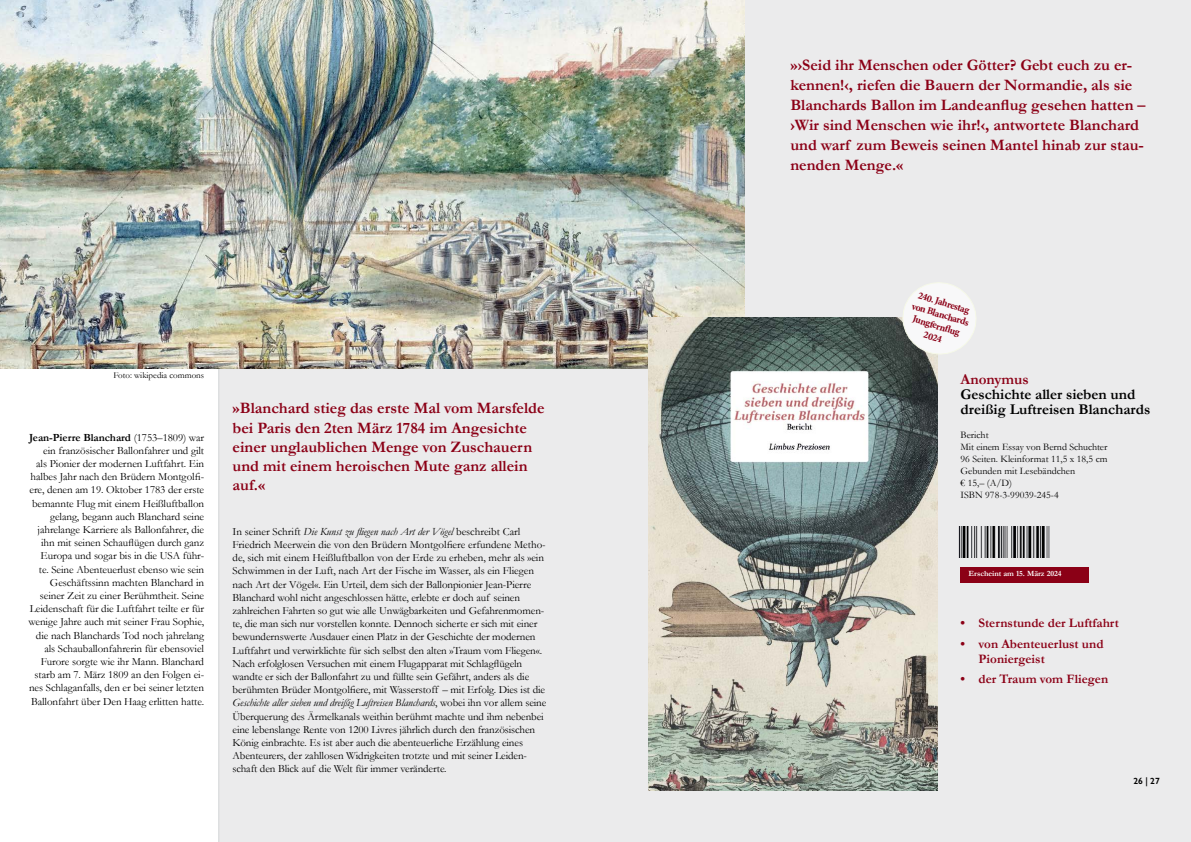
<style>
.page{position:relative;width:1191px;height:842px;background:#fff}
.page>*{position:absolute;margin:0;border:0;box-sizing:border-box;transform-origin:0 0}
.t1{font:700 16px/20px "Garamond";color:#8b0016}
.t2{font:700 15px/15px "Garamond";color:#000}
.t3{font:700 15px "Garamond";color:#8b0016}
.t4{font:700 13px/15px "Garamond";color:#8b0016}
.t5{font:11px/13.2px "Garamond";letter-spacing:-.01em;color:#000;text-align:right}
.t6{font:10px/12px "Garamond";color:#000}
.t7{font:700 10px/12px "Minion Pro";color:#8b0016;text-align:center}
.t8{font:9px "Garamond";color:#000}
.t9{font:600 9px "Gill Sans";color:#000}
.t10{font:700 8px "Garamond";color:#fff}
.s1{font-weight:700}
.s2{font-style:italic}
</style>
<div class="page">
<div style="left:218px;top:0;width:973px;height:842px;background:#ebebec"></div>
<img style="left:958px;top:526px;width:91px;height:31px">
<div style="left:960px;top:567px;width:129px;height:16px;background:#8b0016"></div>
<img style="left:0;top:0;width:744px;height:369px">
<img style="left:648px;top:318px;width:289px;height:472px">
<svg style="left:898px;top:278px;width:83px;height:80px"></svg>
<p class="t8" style="left:114px;top:370px;width:92px">Foto: wikipedia commons</p>
<p class="t5" style="left:28px;top:430px;width:177px"><span class="s1">Jean-Pierre Blanchard</span> (1753–1809) war ein französischer Ballonfahrer und gilt<br>als Pionier der modernen Luftfahrt. Ein halbes Jahr nach den Brüdern Montgolfi&shy;ere, denen am 19. Oktober 1783 der erste bemannte Flug mit einem Heißluftballon gelang, begann auch Blanchard seine jahrelange Karriere als Ballonfahrer, die ihn mit seinen Schauflügen durch ganz Europa und sogar bis in die USA führ&shy;te. Seine Abenteuerlust ebenso wie sein Geschäftssinn machten Blanchard in seiner Zeit zu einer Berühmtheit. Seine Leidenschaft für die Luftfahrt teilte er für wenige Jahre auch mit seiner Frau Sophie, die nach Blanchards Tod noch jahrelang als Schauballonfahrerin für ebensoviel Furore sorgte wie ihr Mann. Blanchard starb am 7. März 1809 an den Folgen ei&shy;nes Schlaganfalls, den er bei seiner letzten Ballonfahrt über Den Haag erlitten hatte.</p>
<h1 class="t1" style="left:232px;top:398px;width:313px;line-height:19.2px">»Blanchard stieg das erste Mal vom Marsfelde bei Paris den 2ten März 1784 im Angesichte einer unglaublichen Menge von Zuschauern und mit einem heroischen Mute ganz allein auf.«</h1>
<p class="t5" style="left:232px;top:525px;width:315px;text-align:left">In seiner Schrift <span class="s2">Die Kunst zu fliegen nach Art der Vögel</span> beschreibt Carl Friedrich Meerwein die von den Brüdern Montgolfiere erfundene Metho&shy;de, sich mit einem Heißluftballon von der Erde zu erheben, mehr als »ein Schwimmen in der Luft, nach Art der Fische im Wasser, als ein Fliegen nach Art der Vögel«. Ein Urteil, dem sich der Ballonpionier Jean-Pierre Blanchard wohl nicht angeschlossen hätte, erlebte er doch auf seinen zahlreichen Fahrten so gut wie alle Unwägbarkeiten und Gefahrenmomen&shy;te, die man sich nur vorstellen konnte. Dennoch sicherte er sich mit einer bewundernswerte Ausdauer einen Platz in der Geschichte der modernen Luftfahrt und verwirklichte für sich selbst den alten »Traum vom Fliegen«.<br>Nach erfolglosen Versuchen mit einem Flugapparat mit Schlagflügeln wandte er sich der Ballonfahrt zu und füllte sein Gefährt, anders als die berühmten Brüder Montgolfiere, mit Wasserstoff – mit Erfolg. Dies ist die <span class="s2">Geschichte aller sieben und dreißig Luftreisen Blanchards</span>, wobei ihn vor allem seine Überquerung des Ärmelkanals weithin berühmt machte und ihm nebenbei eine lebenslange Rente von 1200 Livres jährlich durch den französischen König einbrachte. Es ist aber auch die abenteuerliche Erzählung eines Abenteurers, der zahllosen Widrigkeiten trotzte und mit seiner Leiden&shy;schaft den Blick auf die Welt für immer veränderte.</p>
<p class="t1" style="left:790px;top:55px;width:356px">»›Seid ihr Menschen oder Götter? Gebt euch zu er&shy;kennen!‹, riefen die Bauern der Normandie, als sie Blanchards Ballon im Landeanflug gesehen hatten – ›Wir sind Menschen wie ihr!‹, antwortete Blanchard und warf zum Beweis seinen Mantel hinab zur stau&shy;nenden Menge.«</p>
<p class="t7" style="left:917px;top:288px;width:61px;rotate:17deg">240. Jahrestag von Blanchards<br>Jungfernfl ug<br>2024</p>
<h2 class="t3" style="left:960px;top:370px;width:70px">Anonymus</h2>
<h2 class="t2" style="left:960px;top:387px;width:191px">Geschichte aller sieben und dreißig Luftreisen Blanchards</h2>
<p class="t6" style="left:960px;top:429px;width:148px">Bericht<br>Mit einem Essay von Bernd Schuchter<br>96 Seiten. Kleinformat 11,5 x 18,5 cm<br>Gebunden mit Lesebändchen<br>€ 15,– (A/D)<br>ISBN 978-3-99039-245-4</p>
<p class="t10" style="left:968px;top:569px;width:95px">Erscheint am 15. März 2024</p>
<p class="t4" style="left:960px;top:615px;width:160px">• Sternstunde der Luftfahrt</p>
<p class="t4" style="left:978px;top:636px;width:126px;text-indent:-18px">• von Abenteuerlust und<br>Pioniergeist</p>
<p class="t4" style="left:960px;top:671px;width:149px">• der Traum vom Fliegen</p>
<p class="t9" style="left:1133px;top:775px;width:28px">26 | 27</p>
</div>
